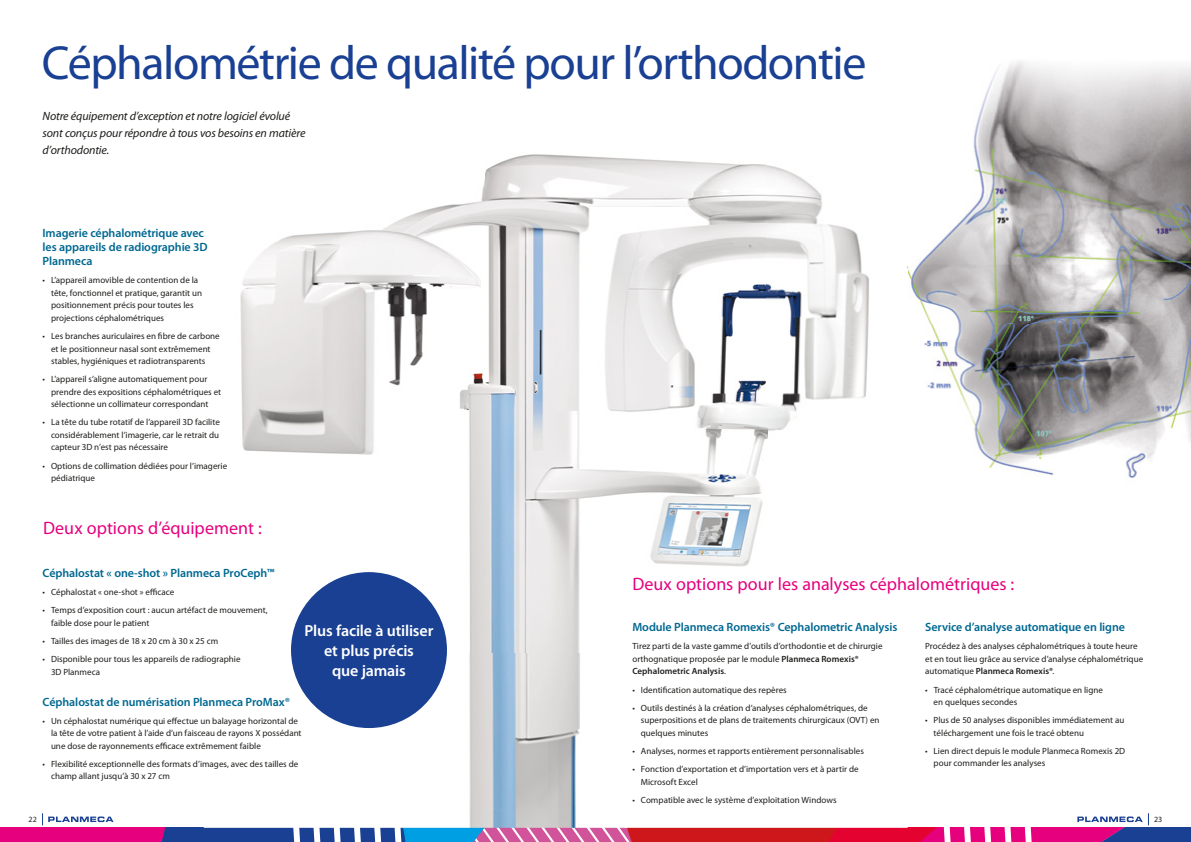
<style>
.page{position:relative;width:1191px;height:842px;background:#fff}
.page>*{position:absolute;margin:0;border:0;box-sizing:border-box;transform-origin:0 0}
.t1{font:48px "Myriad Pro";letter-spacing:-.03em;color:#194093}
.t2{font:18px "Myriad Pro";color:#e6007e}
.t3{font:600 16px/20px "Myriad Pro";letter-spacing:-.01em;color:#fff;text-align:center}
.t4{font:600 12px/14px "Myriad Pro";letter-spacing:-.01em;color:#006891}
.t5{font:italic 12px/17px "Myriad Pro";letter-spacing:-.01em;color:#1d1d1b}
.t6{font:9px/12.5px "Myriad Pro";letter-spacing:.005em;color:#1d1d1b}
.t7{font:8px "Myriad Pro";color:#1d1d1b}
.s1{font-weight:600}
</style>
<div class="page">
<img style="left:907px;top:61px;width:284px;height:417px">
<img style="left:240px;top:154px;width:629px;height:659px">
<svg style="left:0;top:813px;width:1191px;height:29px"></svg>
<div style="left:291px;top:572px;width:156px;height:156px;background:#194093;border-radius:50%"></div>
<h1 class="t1" style="left:42px;top:44px;width:826px">Céphalométrie de qualité pour l’orthodontie</h1>
<h3 class="t5" style="left:43px;top:108px;width:264px">Notre équipement d’exception et notre logiciel évolué sont conçus pour répondre à tous vos besoins en matière d’orthodontie.</h3>
<h3 class="t4" style="left:43px;top:227px;width:167px">Imagerie céphalométrique avec les appareils de radiographie 3D<br>Planmeca</h3>
<p class="t6" style="left:51px;top:275px;width:152px;text-indent:-9px">• L’appareil amovible de contention de la tête, fonctionnel et pratique, garantit un positionnement précis pour toutes les projections céphalométriques</p>
<p class="t6" style="left:51px;top:330px;width:170px;text-indent:-9px">• Les branches auriculaires en fibre de carbone et le positionneur nasal sont extrêmement stables, hygiéniques et radiotransparents</p>
<p class="t6" style="left:51px;top:374px;width:172px;text-indent:-9px">• L’appareil s’aligne automatiquement pour prendre des expositions céphalométriques et sélectionne un collimateur correspondant</p>
<p class="t6" style="left:51px;top:417px;width:170px;text-align:justify;text-indent:-9px">• La tête du tube rotatif de l’appareil 3D facilite considérablement l’imagerie, car le retrait du capteur 3D n’est pas nécessaire</p>
<p class="t6" style="left:51px;top:460px;width:178px;text-indent:-9px">• Options de collimation dédiées pour l’imagerie pédiatrique</p>
<h2 class="t2" style="left:43px;top:521px;width:220px">Deux options d’équipement :</h2>
<h3 class="t4" style="left:43px;top:567px;width:233px">Céphalostat « one-shot » Planmeca ProCeph™</h3>
<p class="t6" style="left:43px;top:586px;width:133px">• Céphalostat « one-shot » efficace</p>
<p class="t6" style="left:51px;top:605px;width:218px;text-indent:-9px">• Temps d’exposition court : aucun artéfact de mouvement, faible dose pour le patient</p>
<p class="t6" style="left:43px;top:635px;width:177px">• Tailles des images de 18 x 20 cm à 30 x 25 cm</p>
<p class="t6" style="left:51px;top:653px;width:191px;text-indent:-9px">• Disponible pour tous les appareils de radiographie<br>3D Planmeca</p>
<h3 class="t4" style="left:43px;top:695px;width:249px">Céphalostat de numérisation Planmeca ProMax®</h3>
<p class="t6" style="left:51px;top:715px;width:252px;text-indent:-9px">• Un céphalostat numérique qui effectue un balayage horizontal de la tête de votre patient à l’aide d’un faisceau de rayons X possédant une dose de rayonnements efficace extrêmement faible</p>
<p class="t6" style="left:51px;top:758px;width:249px;text-indent:-9px">• Flexibilité exceptionnelle des formats d’images, avec des tailles de champ allant jusqu’à 30 x 27 cm</p>
<h2 class="t2" style="left:632px;top:577px;width:383px">Deux options pour les analyses céphalométriques :</h2>
<h3 class="t3" style="left:305px;top:622px;width:130px">Plus facile à utiliser et plus précis<br>que jamais</h3>
<h3 class="t4" style="left:632px;top:621px;width:266px">Module Planmeca Romexis® Cephalometric Analysis</h3>
<h3 class="t4" style="left:925px;top:621px;width:201px">Service d’analyse automatique en ligne</h3>
<p class="t6" style="left:925px;top:641px;width:219px">Procédez à des analyses céphalométriques à toute heure et en tout lieu grâce au service d’analyse céphalométrique automatique <span class="s1">Planmeca Romexis®</span>.</p>
<p class="t6" style="left:933px;top:684px;width:171px;text-indent:-9px">• Tracé céphalométrique automatique en ligne en quelques secondes</p>
<p class="t6" style="left:933px;top:715px;width:192px;text-indent:-9px">• Plus de 50 analyses disponibles immédiatement au téléchargement une fois le tracé obtenu</p>
<p class="t6" style="left:933px;top:745px;width:193px;text-indent:-9px">• Lien direct depuis le module Planmeca Romexis 2D pour commander les analyses</p>
<p class="t6" style="left:632px;top:641px;width:252px">Tirez parti de la vaste gamme d’outils d’orthodontie et de chirurgie orthognatique proposée par le module <span class="s1">Planmeca Romexis®<br>Cephalometric Analysis</span>.</p>
<p class="t6" style="left:632px;top:684px;width:156px">• Identification automatique des repères</p>
<p class="t6" style="left:641px;top:702px;width:240px;text-indent:-9px">• Outils destinés à la création d’analyses céphalométriques, de superpositions et de plans de traitements chirurgicaux (OVT) en quelques minutes</p>
<p class="t6" style="left:632px;top:745px;width:233px">• Analyses, normes et rapports entièrement personnalisables</p>
<p class="t6" style="left:641px;top:763px;width:219px;text-indent:-9px">• Fonction d’exportation et d’importation vers et à partir de<br>Microsoft Excel</p>
<p class="t6" style="left:632px;top:794px;width:206px">• Compatible avec le système d’exploitation Windows</p>
<p class="t7" style="left:29px;top:816px;width:10px">22</p>
<p class="t7" style="left:1154px;top:816px;width:10px">23</p>
</div>
